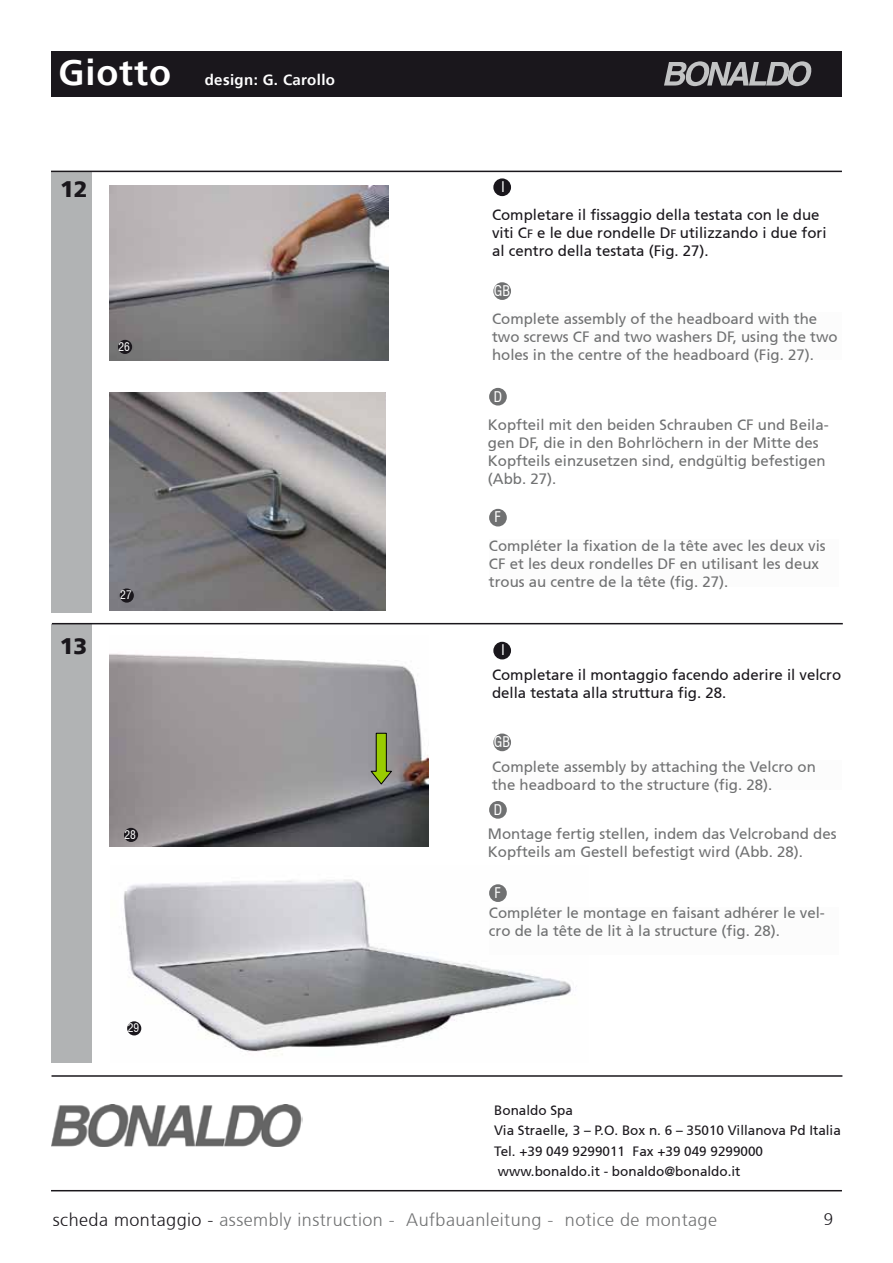
<style>
.page{position:relative;width:893px;height:1263px;background:#fff}
.page>*{position:absolute;margin:0;border:0;box-sizing:border-box;transform-origin:0 0}
.t1{font:700 36px "Frutiger 65";letter-spacing:.025em;color:#fff}
.t2{font:900 22.5px "Frutiger 75";color:#1a171c}
.t3{font:300 18px "Frutiger 45";letter-spacing:.025em;color:#707172}
.t4{font:300 16.8px "Frutiger 45";color:#1a171c}
.t5{font:15px/18px "Frutiger 55 Roman";color:#707172}
.t6{font:15px/18px "Frutiger 55 Roman";color:#1a171c}
.t7{font:700 15px "Frutiger 65";letter-spacing:.025em;color:#fff}
.t8{font:condensed 14.4px "Swiss 721 BT";color:#fff}
.t9{font:13.5px/20.4px "Frutiger 55 Roman";color:#1a171c}
.t10{font:condensed 11.55px "Swiss 721 BT";color:#fff}
.s1{font-size:12px}
.s2{color:#1a171c}
</style>
<div class="page">
<div style="left:51px;top:51px;width:791px;height:45px;background:#1a171c"></div>
<hr style="left:51px;top:1190px;width:791px;height:1px;background:#1a171c">
<svg style="left:664px;top:61px;width:148px;height:25px"></svg>
<img style="left:109px;top:392px;width:277px;height:219px">
<div style="left:51px;top:171px;width:41px;height:441px;background:#b1b3b4"></div>
<div style="left:493px;top:178px;width:18px;height:18px;background:#1a171c;border-radius:50%"></div>
<div style="left:493px;top:282px;width:18px;height:18px;background:#707172;border-radius:50%"></div>
<div style="left:489px;top:388px;width:18px;height:18px;background:#707172;border-radius:50%"></div>
<div style="left:489px;top:509px;width:18px;height:17px;background:#707172;border-radius:50%"></div>
<div style="left:51px;top:624px;width:41px;height:438px;background:#b1b3b4"></div>
<hr style="left:51px;top:171px;width:791px;height:1px;background:#1a171c">
<hr style="left:52px;top:623px;width:791px;height:1px;background:#1a171c">
<img style="left:51px;top:1104px;width:251px;height:42px">
<hr style="left:52px;top:1075px;width:790px;height:2px;background:#1a171c">
<img style="left:110px;top:186px;width:279px;height:174px">
<img style="left:123px;top:879px;width:453px;height:176px">
<div style="left:489px;top:907px;width:350px;height:47px;background:#fcfcfc"></div>
<div style="left:493px;top:642px;width:18px;height:17px;background:#1a171c;border-radius:50%"></div>
<div style="left:493px;top:733px;width:18px;height:18px;background:#707172;border-radius:50%"></div>
<div style="left:489px;top:801px;width:18px;height:18px;background:#707172;border-radius:50%"></div>
<div style="left:489px;top:884px;width:18px;height:18px;background:#707172;border-radius:50%"></div>
<img style="left:109px;top:653px;width:319px;height:193px">
<div style="left:118px;top:340px;width:14px;height:14px;background:#1a171c;border-radius:50%"></div>
<div style="left:120px;top:588px;width:14px;height:15px;background:#1a171c;border-radius:50%"></div>
<div style="left:124px;top:828px;width:14px;height:14px;background:#1a171c;border-radius:50%"></div>
<div style="left:127px;top:1021px;width:14px;height:14px;background:#1a171c;border-radius:50%"></div>
<svg style="left:371px;top:733px;width:21px;height:52px"></svg>
<h1 class="t1" style="left:59px;top:51px;width:114px">Giotto</h1>
<p class="t7" style="left:205px;top:71px;width:132px">design: G. Carollo</p>
<h2 class="t2" style="left:60px;top:176px;width:29px">12</h2>
<p class="t10" style="left:119px;top:340px;width:13px">26</p>
<h2 class="t2" style="left:60px;top:633px;width:29px">13</h2>
<p class="t10" style="left:120px;top:588px;width:13px">27</p>
<p class="t10" style="left:125px;top:828px;width:13px">28</p>
<p class="t10" style="left:128px;top:1021px;width:13px">29</p>
<p class="t8" style="left:501px;top:178px;width:5px">I</p>
<p class="t6" style="left:492px;top:206px;width:336px">Completare il fissaggio della testata con le due viti C<span class="s1">F</span> e le due rondelle D<span class="s1">F</span> utilizzando i due fori al centro della testata (Fig. 27).</p>
<p class="t8" style="left:494px;top:282px;width:18px">GB</p>
<p class="t5" style="left:492px;top:310px;width:347px">Complete assembly of the headboard with the two screws CF and two washers DF, using the two holes in the centre of the headboard (Fig. 27).</p>
<p class="t8" style="left:494px;top:388px;width:10px">D</p>
<p class="t5" style="left:488px;top:415px;width:342px">Kopfteil mit den beiden Schrauben CF und Beila&shy;gen DF, die in den Bohrlöchern in der Mitte des Kopfteils einzusetzen sind, endgültig befestigen (Abb. 27).</p>
<p class="t8" style="left:495px;top:509px;width:8px">F</p>
<p class="t5" style="left:489px;top:536px;width:338px">Compléter la fixation de la tête avec les deux vis<br>CF et les deux rondelles DF en utilisant les deux trous au centre de la tête (fig. 27).</p>
<p class="t8" style="left:501px;top:641px;width:5px">I</p>
<p class="t6" style="left:492px;top:666px;width:351px">Completare il montaggio facendo aderire il velcro della testata alla struttura fig. 28.</p>
<p class="t8" style="left:494px;top:733px;width:18px">GB</p>
<p class="t5" style="left:492px;top:757px;width:325px">Complete assembly by attaching the Velcro on the headboard to the structure (fig. 28).</p>
<p class="t5" style="left:488px;top:825px;width:350px">Montage fertig stellen, indem das Velcroband des<br>Kopfteils am Gestell befestigt wird (Abb. 28).</p>
<p class="t8" style="left:494px;top:801px;width:10px">D</p>
<p class="t8" style="left:495px;top:884px;width:8px">F</p>
<p class="t5" style="left:489px;top:904px;width:337px">Compléter le montage en faisant adhérer le vel&shy;cro de la tête de lit à la structure (fig. 28).</p>
<p class="t9" style="left:494px;top:1100px;width:348px">Bonaldo Spa<br>Via Straelle, 3 – P.O. Box n. 6 – 35010 Villanova Pd Italia Tel. +39 049 9299011 Fax +39 049 9299000 www.bonaldo.it - bonaldo@bonaldo.it</p>
<p class="t3" style="left:53px;top:1209px;width:666px"><span class="s2">scheda montaggio -</span> assembly instruction - Aufbauanleitung - notice de montage</p>
<p class="t4" style="left:824px;top:1209px;width:11px">9</p>
</div>
